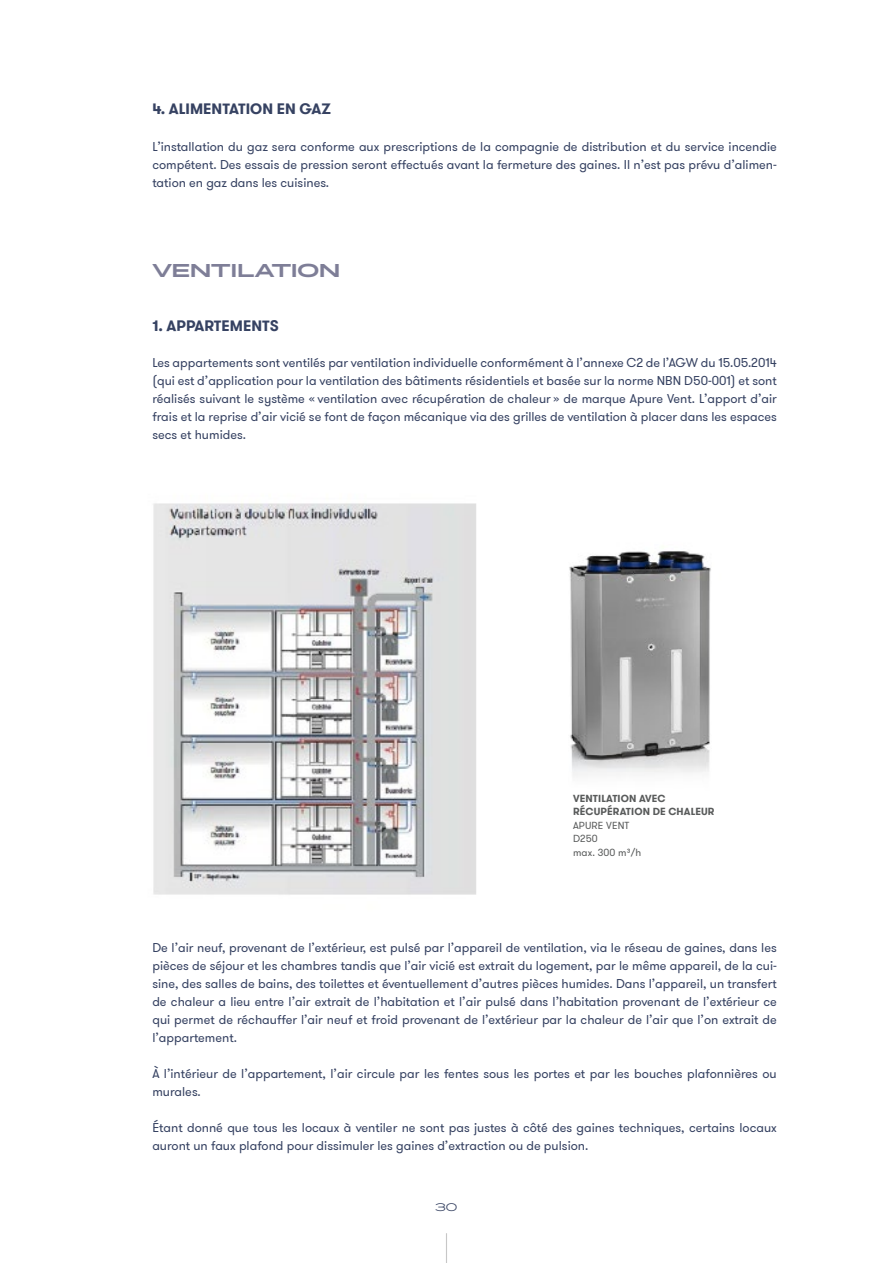
<style>
.page{position:relative;width:893px;height:1263px;background:#fff}
.page>*{position:absolute;margin:0;border:0;box-sizing:border-box;transform-origin:0 0}
.t1{font:700 18px "Pano";color:#7e7e97}
.t2{font:700 15px "GT Walsheim";color:#364262}
.t3{font:12.75px/18px "GT Walsheim";color:#364262;text-align:justify}
.t4{font:300 10.5px "Pano";color:#364262}
.t5{font:700 10.2px/13.5px "GT Walsheim";letter-spacing:.01em;color:#595b5b}
.t6{font:10.2px/13.5px "GT Walsheim";letter-spacing:.01em;color:#595b5b}
</style>
<div class="page">
<hr style="left:446px;top:1233px;width:1px;height:30px;background:#c7c7c7">
<img style="left:153px;top:503px;width:323px;height:392px">
<img style="left:569px;top:551px;width:142px;height:225px">
<p class="t2" style="left:152px;top:99px;width:180px">4. ALIMENTATION EN GAZ</p>
<p class="t3" style="left:152px;top:137px;width:626px">L’installation du gaz sera conforme aux prescriptions de la compagnie de distribution et du service incendie compétent. Des essais de pression seront effectués avant la fermeture des gaines. Il n’est pas prévu d’alimen&shy;tation en gaz dans les cuisines.</p>
<h1 class="t1" style="left:152px;top:259px;width:189px">VENTILATION</h1>
<p class="t2" style="left:152px;top:316px;width:128px">1. APPARTEMENTS</p>
<p class="t3" style="left:152px;top:354px;width:626px">Les appartements sont ventilés par ventilation individuelle conformément à l’annexe C2 de l’AGW du 15.05.2014 (qui est d’application pour la ventilation des bâtiments résidentiels et basée sur la norme NBN D50-001) et sont réalisés suivant le système « ventilation avec récupération de chaleur » de marque Apure Vent. L’apport d’air frais et la reprise d’air vicié se font de façon mécanique via des grilles de ventilation à placer dans les espaces secs et humides.</p>
<p class="t5" style="left:573px;top:791px;width:143px">VENTILATION AVEC<br>RÉCUPÉRATION DE CHALEUR</p>
<p class="t6" style="left:573px;top:819px;width:69px">APURE VENT<br>D250<br>max. 300 m³/h</p>
<p class="t3" style="left:152px;top:938px;width:626px">De l’air neuf, provenant de l’extérieur, est pulsé par l’appareil de ventilation, via le réseau de gaines, dans les pièces de séjour et les chambres tandis que l’air vicié est extrait du logement, par le même appareil, de la cui&shy;sine, des salles de bains, des toilettes et éventuellement d’autres pièces humides. Dans l’appareil, un transfert de chaleur a lieu entre l’air extrait de l’habitation et l’air pulsé dans l’habitation provenant de l’extérieur ce qui permet de réchauffer l’air neuf et froid provenant de l’extérieur par la chaleur de l’air que l’on extrait de l’appartement.</p>
<p class="t3" style="left:152px;top:1064px;width:626px">À l’intérieur de l’appartement, l’air circule par les fentes sous les portes et par les bouches plafonnières ou murales.</p>
<p class="t3" style="left:152px;top:1118px;width:626px">Étant donné que tous les locaux à ventiler ne sont pas justes à côté des gaines techniques, certains locaux auront un faux plafond pour dissimuler les gaines d’extraction ou de pulsion.</p>
<p class="t4" style="left:435px;top:1200px;width:23px">30</p>
</div>
